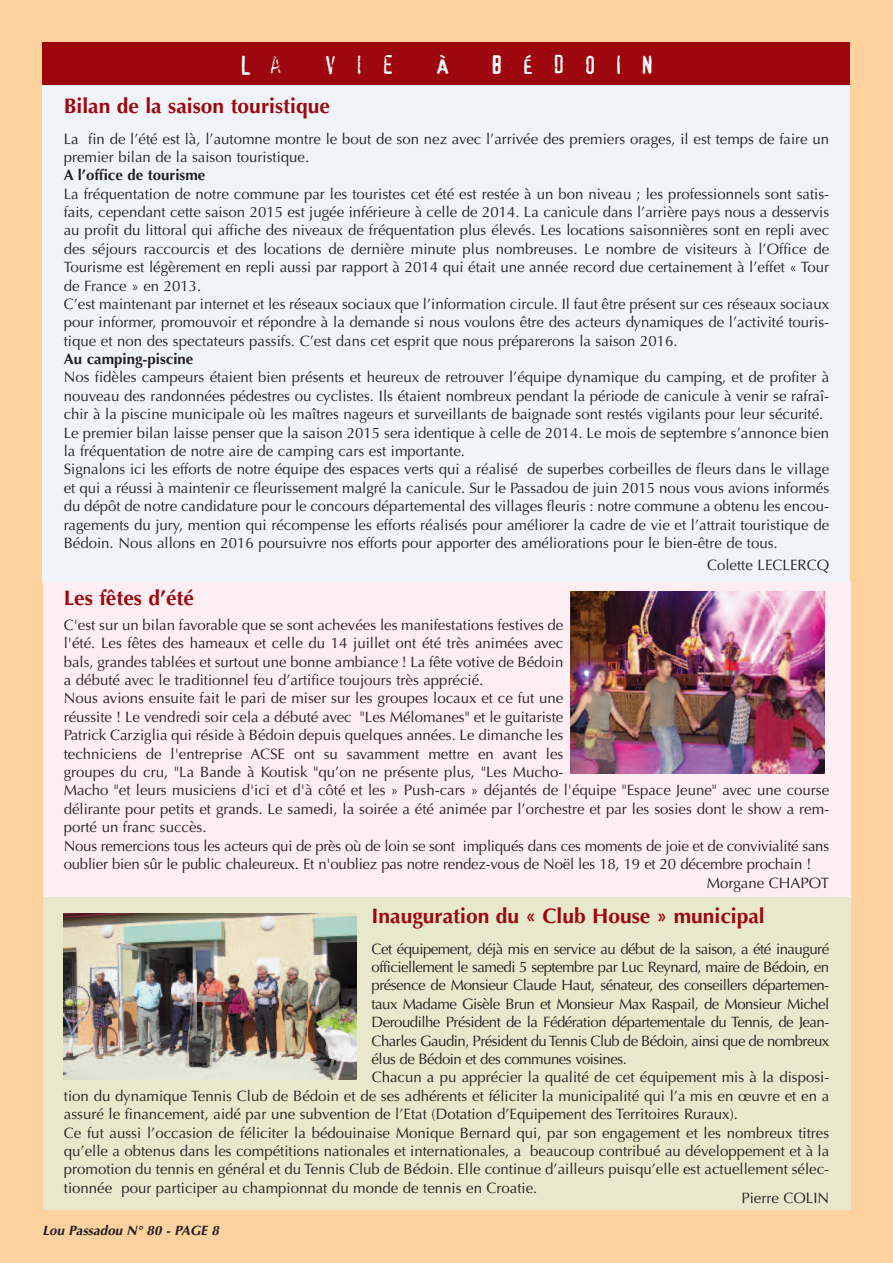
<style>
.page{position:relative;width:893px;height:1263px;background:#fdd29f}
.page>*{position:absolute;margin:0;border:0;box-sizing:border-box;transform-origin:0 0}
.t1{font:24.75px "Confidential";letter-spacing:.75em;color:#fff}
.t2{font:700 21px "Optima";color:#9d070d}
.t3{font:15px/18.5px "Optima";color:#231f20}
.t4{font:15px "Optima";letter-spacing:-.035em;color:#231f20}
.t5{font:700 15px "Optima";color:#231f20}
.t6{font:italic 700 13.5px "Optima";color:#231f20}
</style>
<div class="page">
<div style="left:43px;top:85px;width:807px;height:498px;background:#f0f4f8"></div>
<div style="left:43px;top:583px;width:807px;height:314px;background:#fdeef4"></div>
<div style="left:43px;top:897px;width:807px;height:313px;background:#e7e8cc"></div>
<div style="left:43px;top:43px;width:807px;height:42px;background:#9d070d"></div>
<img style="left:64px;top:913px;width:292px;height:166px">
<img style="left:571px;top:592px;width:254px;height:182px">
<h1 class="t1" style="left:239px;top:51px;width:44px">L A</h1>
<h1 class="t1" style="left:324px;top:51px;width:72px">VIE</h1>
<h1 class="t1" style="left:436px;top:51px;width:14px">À</h1>
<h1 class="t1" style="left:491px;top:51px;width:164px">BÉDOIN</h1>
<h2 class="t2" style="left:64px;top:97px;width:268px">Bilan de la saison touristique</h2>
<p class="t3" style="left:64px;top:131px;width:767px">La fin de l’été est là, l’automne montre le bout de son nez avec l’arrivée des premiers orages, il est temps de faire un premier bilan de la saison touristique.</p>
<p class="t5" style="left:64px;top:169px;width:143px">A l’office de tourisme</p>
<p class="t3" style="left:64px;top:186px;width:767px">La fréquentation de notre commune par les touristes cet été est restée à un bon niveau ; les professionnels sont satis&shy;faits, cependant cette saison 2015 est jugée inférieure à celle de 2014. La canicule dans l’arrière pays nous a desservis au profit du littoral qui affiche des niveaux de fréquentation plus élevés. Les locations saisonnières sont en repli avec des séjours raccourcis et des locations de dernière minute plus nombreuses. Le nombre de visiteurs à l’Office de Tourisme est légèrement en repli aussi par rapport à 2014 qui était une année record due certainement à l’effet « Tour de France » en 2013.<br>C’est maintenant par internet et les réseaux sociaux que l’information circule. Il faut être présent sur ces réseaux sociaux pour informer, promouvoir et répondre à la demande si nous voulons être des acteurs dynamiques de l’activité touris&shy;tique et non des spectateurs passifs. C’est dans cet esprit que nous préparerons la saison 2016.</p>
<p class="t5" style="left:64px;top:353px;width:131px">Au camping-piscine</p>
<p class="t3" style="left:64px;top:369px;width:767px">Nos fidèles campeurs étaient bien présents et heureux de retrouver l’équipe dynamique du camping, et de profiter à nouveau des randonnées pédestres ou cyclistes. Ils étaient nombreux pendant la période de canicule à venir se rafraî&shy;chir à la piscine municipale où les maîtres nageurs et surveillants de baignade sont restés vigilants pour leur sécurité.<br>Le premier bilan laisse penser que la saison 2015 sera identique à celle de 2014. Le mois de septembre s’annonce bien la fréquentation de notre aire de camping cars est importante.<br>Signalons ici les efforts de notre équipe des espaces verts qui a réalisé de superbes corbeilles de fleurs dans le village et qui a réussi à maintenir ce fleurissement malgré la canicule. Sur le Passadou de juin 2015 nous vous avions informés du dépôt de notre candidature pour le concours départemental des villages fleuris : notre commune a obtenu les encou&shy;ragements du jury, mention qui récompense les efforts réalisés pour améliorer la cadre de vie et l’attrait touristique de Bédoin. Nous allons en 2016 poursuivre nos efforts pour apporter des améliorations pour le bien-être de tous.</p>
<p class="t3" style="left:707px;top:558px;width:124px">Colette LECLERCQ</p>
<h2 class="t2" style="left:64px;top:590px;width:132px">Les fêtes d’été</h2>
<p class="t3" style="left:64px;top:617px;width:501px">C'est sur un bilan favorable que se sont achevées les manifestations festives de</p>
<p class="t3" style="left:64px;top:635px;width:501px">l'été. Les fêtes des hameaux et celle du 14 juillet ont été très animées avec</p>
<p class="t3" style="left:64px;top:654px;width:501px">bals, grandes tablées et surtout une bonne ambiance ! La fête votive de Bédoin</p>
<p class="t3" style="left:64px;top:672px;width:421px">a débuté avec le traditionnel feu d’artifice toujours très apprécié.</p>
<p class="t3" style="left:64px;top:690px;width:501px">Nous avions ensuite fait le pari de miser sur les groupes locaux et ce fut une</p>
<p class="t3" style="left:64px;top:709px;width:501px">réussite ! Le vendredi soir cela a débuté avec "Les Mélomanes" et le guitariste</p>
<p class="t3" style="left:64px;top:727px;width:501px">Patrick Carziglia qui réside à Bédoin depuis quelques années. Le dimanche les</p>
<p class="t3" style="left:64px;top:746px;width:501px">techniciens de l'entreprise ACSE ont su savamment mettre en avant les</p>
<p class="t3" style="left:64px;top:764px;width:501px">groupes du cru, "La Bande à Koutisk "qu’on ne présente plus, "Les Mucho-</p>
<p class="t3" style="left:64px;top:782px;width:767px">Macho "et leurs musiciens d'ici et d'à côté et les » Push-cars » déjantés de l'équipe "Espace Jeune" avec une course</p>
<p class="t3" style="left:64px;top:801px;width:767px">délirante pour petits et grands. Le samedi, la soirée a été animée par l’orchestre et par les sosies dont le show a rem-</p>
<p class="t3" style="left:64px;top:819px;width:144px">porté un franc succès.</p>
<p class="t3" style="left:64px;top:838px;width:767px">Nous remercions tous les acteurs qui de près où de loin se sont impliqués dans ces moments de joie et de convivialité sans</p>
<p class="t3" style="left:64px;top:856px;width:749px">oublier bien sûr le public chaleureux. Et n'oubliez pas notre rendez-vous de Noël les 18, 19 et 20 décembre prochain !</p>
<p class="t3" style="left:707px;top:875px;width:124px">Morgane CHAPOT</p>
<h2 class="t2" style="left:371px;top:907px;width:395px">Inauguration du « Club House » municipal</h2>
<p class="t4" style="left:371px;top:942px;width:459px">Cet équipement, déjà mis en service au début de la saison, a été inauguré</p>
<p class="t4" style="left:372px;top:961px;width:459px">officiellement le samedi 5 septembre par Luc Reynard, maire de Bédoin, en</p>
<p class="t4" style="left:372px;top:979px;width:459px">présence de Monsieur Claude Haut, sénateur, des conseillers départemen-</p>
<p class="t4" style="left:372px;top:998px;width:459px">taux Madame Gisèle Brun et Monsieur Max Raspail, de Monsieur Michel</p>
<p class="t4" style="left:372px;top:1016px;width:459px">Deroudilhe Président de la Fédération départementale du Tennis, de Jean-</p>
<p class="t4" style="left:372px;top:1034px;width:459px">Charles Gaudin, Président du Tennis Club de Bédoin, ainsi que de nombreux</p>
<p class="t4" style="left:372px;top:1053px;width:257px">élus de Bédoin et des communes voisines.</p>
<p class="t3" style="left:372px;top:1069px;width:459px">Chacun a pu apprécier la qualité de cet équipement mis à la disposi-</p>
<p class="t3" style="left:64px;top:1088px;width:767px">tion du dynamique Tennis Club de Bédoin et de ses adhérents et féliciter la municipalité qui l’a mis en œuvre et en a</p>
<p class="t3" style="left:64px;top:1106px;width:676px">assuré le financement, aidé par une subvention de l’Etat (Dotation d’Equipement des Territoires Ruraux).</p>
<p class="t3" style="left:64px;top:1125px;width:767px">Ce fut aussi l’occasion de féliciter la bédouinaise Monique Bernard qui, par son engagement et les nombreux titres</p>
<p class="t3" style="left:64px;top:1143px;width:767px">qu’elle a obtenus dans les compétitions nationales et internationales, a beaucoup contribué au développement et à la</p>
<p class="t3" style="left:64px;top:1161px;width:767px">promotion du tennis en général et du Tennis Club de Bédoin. Elle continue d’ailleurs puisqu’elle est actuellement sélec-</p>
<p class="t3" style="left:64px;top:1180px;width:475px">tionnée pour participer au championnat du monde de tennis en Croatie.</p>
<p class="t3" style="left:741px;top:1190px;width:89px">Pierre COLIN</p>
<p class="t6" style="left:43px;top:1225px;width:178px">Lou Passadou N° 80 - PAGE 8</p>
</div>
